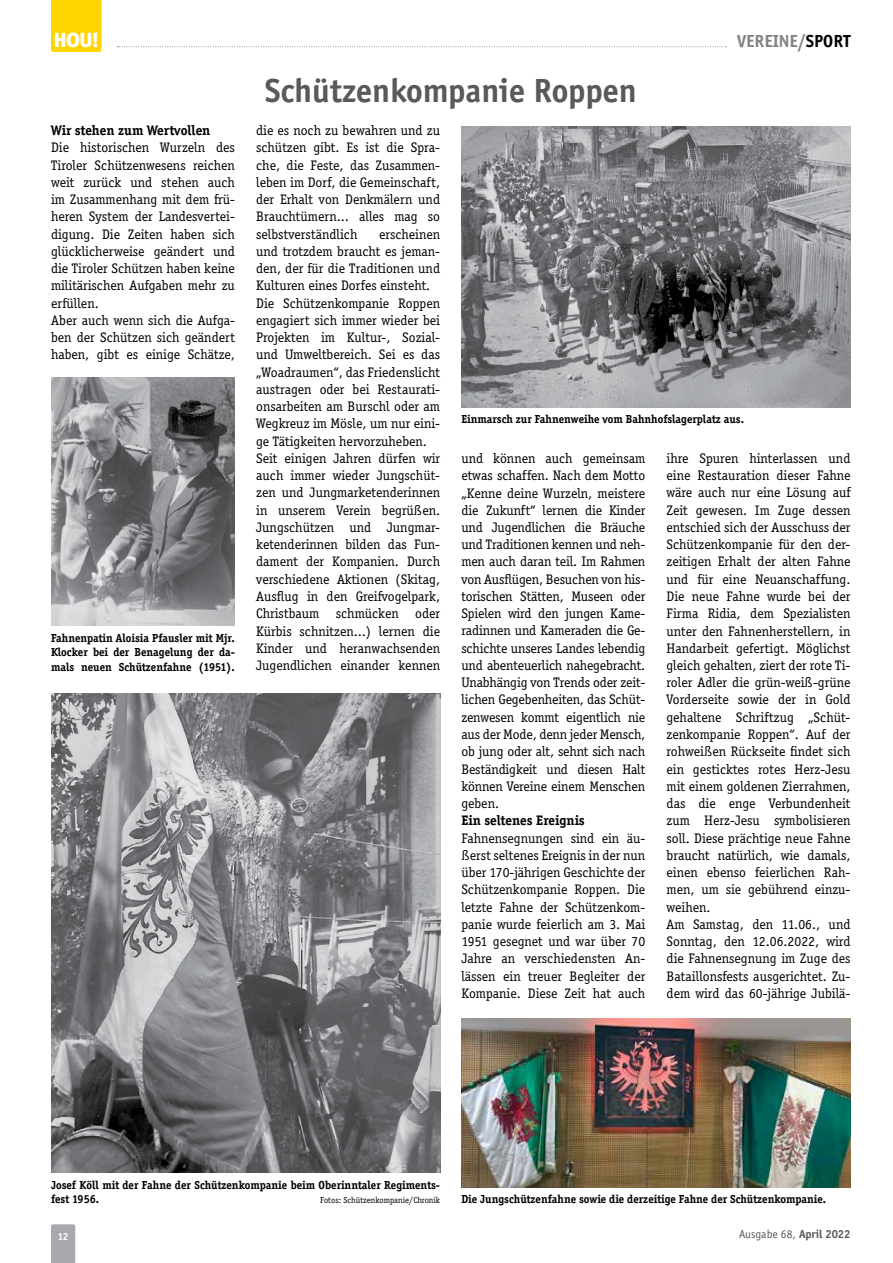
<style>
.page{position:relative;width:893px;height:1263px;background:#fff}
.page>*{position:absolute;margin:0;border:0;box-sizing:border-box;transform-origin:0 0}
.t1{font:700 34.5px "Officina Sans";color:#58595b}
.t2{font:900 20.4px "Meta Plus";color:#fff}
.t3{font:700 18px "Officina Sans";color:#808285}
.t4{font:14.25px/17.2px "Officina Serif";color:#000}
.t5{font:700 14.25px "Officina Serif";color:#000}
.t6{font:700 12px/14.2px "Officina Serif";color:#000;text-align:justify}
.t7{font:12px "Officina Sans";color:#58595b}
.t8{font:700 10.5px "Officina Sans";color:#fff}
.t9{font:9px "Officina Serif";color:#000}
.s1{color:#000}
.s2{font-weight:700}
</style>
<div class="page">
<svg style="left:51px;top:1224px;width:24px;height:39px"></svg>
<div style="left:51px;top:0;width:51px;height:52px;background:#ffd400"></div>
<svg style="left:117px;top:46px;width:609px;height:1px"></svg>
<img style="left:51px;top:377px;width:184px;height:249px">
<img style="left:461px;top:126px;width:389px;height:281px">
<img style="left:461px;top:1018px;width:389px;height:169px">
<img style="left:51px;top:694px;width:389px;height:479px">
<h2 class="t2" style="left:53px;top:28px;width:47px">HOU!</h2>
<p class="t3" style="left:737px;top:30px;width:115px">VEREINE/<span class="s1">SPORT</span></p>
<p class="t5" style="left:51px;top:122px;width:161px">Wir stehen zum Wertvollen</p>
<p class="t4" style="left:51px;top:139px;width:185px">Die historischen Wurzeln des<br>Tiroler Schützenwesens reichen weit zurück und stehen auch im Zusammenhang mit dem frü&shy;heren System der Landesvertei&shy;digung. Die Zeiten haben sich glücklicherweise geändert und die Tiroler Schützen haben keine militärischen Aufgaben mehr zu erfüllen.<br>Aber auch wenn sich die Aufga&shy;ben der Schützen sich geändert haben, gibt es einige Schätze,</p>
<p class="t6" style="left:51px;top:631px;width:185px">Fahnenpatin Aloisia Pfausler mit Mjr.<br>Klocker bei der Benagelung der da&shy;mals neuen Schützenfahne (1951).</p>
<h1 class="t1" style="left:265px;top:70px;width:373px">Schützenkompanie Roppen</h1>
<p class="t4" style="left:256px;top:122px;width:185px;text-align:justify">die es noch zu bewahren und zu schützen gibt. Es ist die Spra&shy;che, die Feste, das Zusammen&shy;leben im Dorf, die Gemeinschaft, der Erhalt von Denkmälern und Brauchtümern… alles mag so selbstverständlich</p>
<p class="t4" style="left:256px;top:225px;width:185px;text-indent:123px">erscheinen und trotzdem braucht es jeman&shy;den, der für die Traditionen und<br>Kulturen eines Dorfes einsteht.<br>Die Schützenkompanie Roppen engagiert sich immer wieder bei<br>Projekten im Kultur-, Sozial&shy;und Umweltbereich. Sei es das „Woadraumen“, das Friedenslicht austragen oder bei Restaurati&shy;onsarbeiten am Burschl oder am<br>Wegkreuz im Mösle, um nur eini&shy;ge Tätigkeiten hervorzuheben.<br>Seit einigen Jahren dürfen wir auch immer wieder Jungschüt&shy;zen und Jungmarketenderinnen in unserem Verein begrüßen.<br>Jungschützen und Jungmar&shy;ketenderinnen bilden das Fun&shy;dament der Kompanien. Durch verschiedene Aktionen (Skitag,<br>Ausflug in den Greifvogelpark,<br>Christbaum schmücken oder<br>Kürbis schnitzen…) lernen die<br>Kinder und heranwachsenden<br>Jugendlichen einander kennen</p>
<p class="t6" style="left:461px;top:412px;width:284px">Einmarsch zur Fahnenweihe vom Bahnhofslagerplatz aus.</p>
<p class="t4" style="left:461px;top:450px;width:185px;text-align:justify">und können auch gemeinsam etwas schaffen. Nach dem Motto „Kenne deine Wurzeln, meistere die Zukunft“ lernen die Kinder und Jugendlichen die Bräuche und Traditionen kennen und neh&shy;men auch daran teil. Im Rahmen von Ausflügen, Besuchen von his&shy;torischen Stätten, Museen oder Spielen wird den jungen Kame&shy;radinnen und Kameraden die Ge&shy;schichte unseres Landes lebendig und abenteuerlich nahegebracht.<br>Unabhängig von Trends oder zeit&shy;lichen Gegebenheiten, das Schüt&shy;zenwesen kommt eigentlich nie aus der Mode, denn jeder Mensch, ob jung oder alt, sehnt sich nach Beständigkeit und diesen Halt können Vereine einem Menschen geben.</p>
<p class="t5" style="left:461px;top:812px;width:125px">Ein seltenes Ereignis</p>
<p class="t4" style="left:461px;top:829px;width:185px;text-align:justify">Fahnensegnungen sind ein äu&shy;ßerst seltenes Ereignis in der nun über 170-jährigen Geschichte der Schützenkompanie Roppen. Die letzte Fahne der Schützenkom&shy;panie wurde feierlich am 3. Mai 1951 gesegnet und war über 70<br>Jahre an verschiedensten An&shy;lässen ein treuer Begleiter der Kompanie. Diese Zeit hat auch</p>
<p class="t4" style="left:666px;top:450px;width:185px">ihre Spuren hinterlassen und eine Restauration dieser Fahne wäre auch nur eine Lösung auf<br>Zeit gewesen. Im Zuge dessen entschied sich der Ausschuss der<br>Schützenkompanie für den der&shy;zeitigen Erhalt der alten Fahne und für eine Neuanschaffung.<br>Die neue Fahne wurde bei der<br>Firma Ridia, dem Spezialisten unter den Fahnenherstellern, in<br>Handarbeit gefertigt. Möglichst gleich gehalten, ziert der rote Ti&shy;roler Adler die grün-weiß-grüne<br>Vorderseite sowie der in Gold gehaltene Schriftzug „Schüt&shy;zenkompanie Roppen“. Auf der rohweißen Rückseite findet sich ein gesticktes rotes Herz-Jesu mit einem goldenen Zierrahmen, das die enge Verbundenheit zum Herz-Jesu symbolisieren soll. Diese prächtige neue Fahne braucht natürlich, wie damals, einen ebenso feierlichen Rah&shy;men, um sie gebührend einzu&shy;weihen.<br>Am Samstag, den 11.06., und<br>Sonntag, den 12.06.2022, wird die Fahnensegnung im Zuge des<br>Bataillonsfests ausgerichtet. Zu&shy;dem wird das 60-jährige Jubilä-</p>
<p class="t6" style="left:51px;top:1178px;width:391px">Josef Köll mit der Fahne der Schützenkompanie beim Oberinntaler Regiments&shy;fest 1956.</p>
<p class="t9" style="left:320px;top:1195px;width:121px">Fotos: Schützenkompanie/Chronik</p>
<p class="t6" style="left:461px;top:1192px;width:366px">Die Jungschützenfahne sowie die derzeitige Fahne der Schützenkompanie.</p>
<p class="t8" style="left:58px;top:1230px;width:12px">12</p>
<p class="t7" style="left:739px;top:1228px;width:113px">Ausgabe 68, <span class="s2">April 2022</span></p>
</div>
